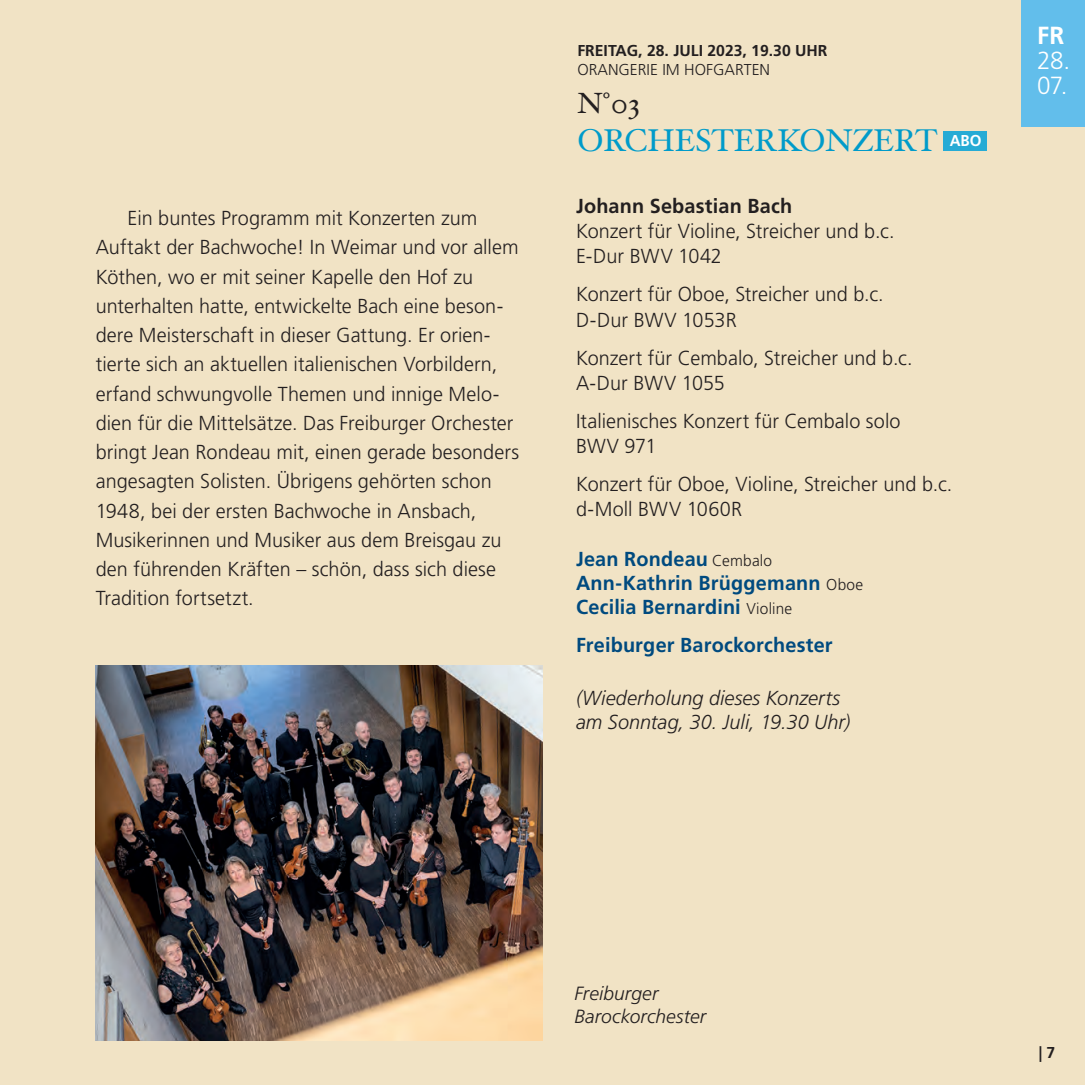
<style>
.page{position:relative;width:1085px;height:1085px;background:#fff}
.page>*{position:absolute;margin:0;border:0;box-sizing:border-box;transform-origin:0 0}
.t1{font:31.5px "Hoefler Text";color:#009bca}
.t2{font:29.25px "Hoefler Text";color:#231f20}
.t3{font:300 24.75px/24.8px "Frutiger LT Std";color:#fff}
.t4{font:700 24.75px "Frutiger LT Std";color:#fff}
.t5{font:300 20.25px/29.2px "Frutiger LT Std";letter-spacing:.005em;color:#231f20}
.t6{font:700 20.25px/24.3px "Frutiger LT Std";letter-spacing:.01em;color:#004a7f}
.t7{font:italic 300 20.25px/24.3px "Frutiger LT Std";color:#231f20}
.t8{font:700 20.25px "Frutiger LT Std";letter-spacing:.01em;color:#231f20}
.t9{font:italic 300 19.12px/22.9px "Frutiger LT Std";letter-spacing:.005em;color:#231f20}
.t10{font:700 15.75px "Frutiger LT Std";color:#231f20}
.t11{font:300 15.75px "Frutiger LT Std";color:#231f20}
.s1{font-family:"Frutiger LT Std";font-weight:700;font-size:15.75px;color:#fff}
.s2{font-weight:300;font-size:15.75px;color:#231f20}
</style>
<div class="page">
<div style="left:0;top:0;width:1084px;height:1084px;background:#f1e3c5"></div>
<div style="left:1021px;top:0;width:63px;height:127px;background:#62beeb"></div>
<div style="left:943px;top:131px;width:43px;height:20px;background:#26abd5"></div>
<img style="left:96px;top:665px;width:446px;height:375px">
<p class="t5" style="left:96px;top:204px;width:425px;text-indent:32px">Ein buntes Programm mit Konzerten zum Auftakt der Bachwoche! In Weimar und vor allem Köthen, wo er mit seiner Kapelle den Hof zu unterhalten hatte, entwickelte Bach eine beson&shy;dere Meisterschaft in dieser Gattung. Er orien&shy;tierte sich an aktuellen italienischen Vorbildern, erfand schwungvolle Themen und innige Melo&shy;dien für die Mittelsätze. Das Freiburger Orchester bringt Jean Rondeau mit, einen gerade besonders angesagten Solisten. Übrigens gehörten schon 1948, bei der ersten Bachwoche in Ansbach, Musikerinnen und Musiker aus dem Breisgau zu den führenden Kräften – schön, dass sich diese Tradition fortsetzt.</p>
<p class="t10" style="left:577px;top:42px;width:251px">FREITAG, 28. JULI 2023, 19.30 UHR</p>
<p class="t11" style="left:577px;top:60px;width:194px">ORANGERIE IM HOFGARTEN</p>
<h2 class="t2" style="left:577px;top:86px;width:64px">N°03</h2>
<h1 class="t1" style="left:577px;top:121px;width:406px">ORCHESTERKONZERT <span class="s1">ABO</span></h1>
<p class="t8" style="left:576px;top:194px;width:218px">Johann Sebastian Bach</p>
<p class="t5" style="left:576px;top:219px;width:320px;line-height:25.2px">Konzert für Violine, Streicher und b.c.<br>E-Dur BWV 1042</p>
<p class="t5" style="left:576px;top:282px;width:309px;line-height:25.2px">Konzert für Oboe, Streicher und b.c.<br>D-Dur BWV 1053R</p>
<p class="t5" style="left:576px;top:345px;width:338px;line-height:25.2px">Konzert für Cembalo, Streicher und b.c.<br>A-Dur BWV 1055</p>
<p class="t5" style="left:576px;top:408px;width:326px;line-height:25.2px">Italienisches Konzert für Cembalo solo<br>BWV 971</p>
<p class="t5" style="left:576px;top:471px;width:378px;line-height:25.2px">Konzert für Oboe, Violine, Streicher und b.c. d-Moll BWV 1060R</p>
<p class="t6" style="left:576px;top:546px;width:289px">Jean Rondeau <span class="s2">Cembalo<br></span>Ann-Kathrin Brüggemann <span class="s2">Oboe<br></span>Cecilia Bernardini <span class="s2">Violine</span></p>
<p class="t6" style="left:576px;top:632px;width:258px">Freiburger Barockorchester</p>
<p class="t7" style="left:576px;top:686px;width:276px">(Wiederholung dieses Konzerts am Sonntag, 30. Juli, 19.30 Uhr)</p>
<p class="t4" style="left:1036px;top:21px;width:29px">FR</p>
<p class="t3" style="left:1036px;top:48px;width:35px">28.<br>07.</p>
<p class="t9" style="left:574px;top:982px;width:133px">Freiburger<br>Barockorchester</p>
<p class="t10" style="left:1038px;top:1043px;width:18px">| 7</p>
</div>
